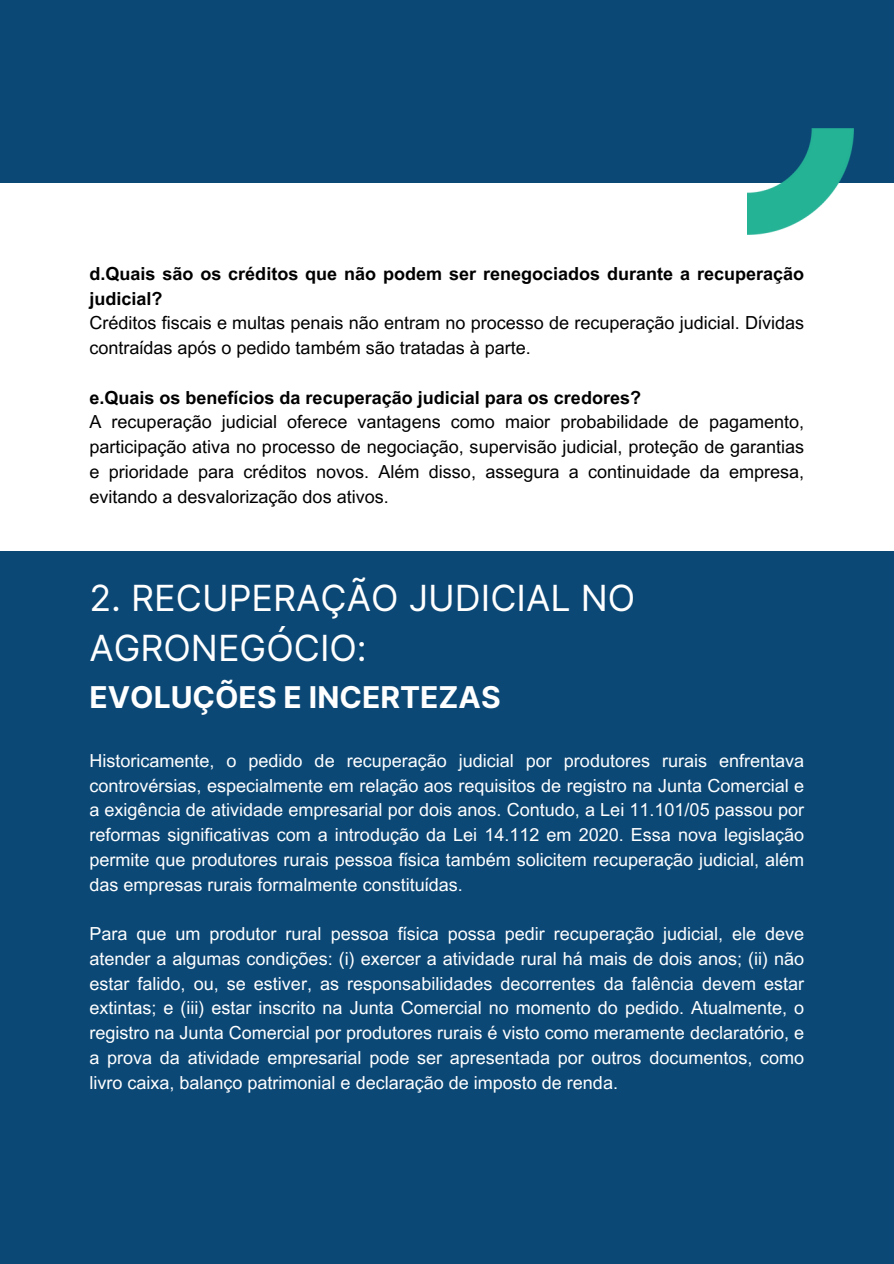
<style>
.page{position:relative;width:894px;height:1264px;background:#fff}
.page>*{position:absolute;margin:0;border:0;box-sizing:border-box;transform-origin:0 0}
.t1{font:36px/49.5px "Inter";color:#fff}
.t2{font:700 30px "Inter";color:#fff}
.t3{font:18px/24.8px "Arial MT Pro";color:#fff;text-align:justify}
.t4{font:18px/24.8px "Arial MT Pro";color:#000}
.t5{font:700 18px/24.8px "Arial MT Pro";color:#000}
</style>
<div class="page">
<div style="left:0;top:0;width:893px;height:182px;background:#0b4876"></div>
<img style="left:747px;top:129px;width:106px;height:106px">
<div style="left:0;top:551px;width:893px;height:712px;background:#0b4876"></div>
<p class="t5" style="left:89px;top:263px;width:716px">d.Quais são os créditos que não podem ser renegociados durante a recuperação judicial?</p>
<p class="t4" style="left:89px;top:313px;width:716px">Créditos fiscais e multas penais não entram no processo de recuperação judicial. Dívidas contraídas após o pedido também são tratadas à parte.</p>
<p class="t5" style="left:89px;top:387px;width:553px">e.Quais os benefícios da recuperação judicial para os credores?</p>
<p class="t4" style="left:89px;top:412px;width:716px;text-align:justify">A recuperação judicial oferece vantagens como maior probabilidade de pagamento, participação ativa no processo de negociação, supervisão judicial, proteção de garantias e prioridade para créditos novos. Além disso, assegura a continuidade da empresa, evitando a desvalorização dos ativos.</p>
<h1 class="t1" style="left:89px;top:573px;width:547px">2. RECUPERAÇÃO JUDICIAL NO<br>AGRONEGÓCIO:</h1>
<h2 class="t2" style="left:89px;top:679px;width:412px">EVOLUÇÕES E INCERTEZAS</h2>
<p class="t3" style="left:89px;top:750px;width:716px">Historicamente, o pedido de recuperação judicial por produtores rurais enfrentava controvérsias, especialmente em relação aos requisitos de registro na Junta Comercial e a exigência de atividade empresarial por dois anos. Contudo, a Lei 11.101/05 passou por reformas significativas com a introdução da Lei 14.112 em 2020. Essa nova legislação permite que produtores rurais pessoa física também solicitem recuperação judicial, além das empresas rurais formalmente constituídas.</p>
<p class="t3" style="left:89px;top:923px;width:716px">Para que um produtor rural pessoa física possa pedir recuperação judicial, ele deve atender a algumas condições: (i) exercer a atividade rural há mais de dois anos; (ii) não estar falido, ou, se estiver, as responsabilidades decorrentes da falência devem estar extintas; e (iii) estar inscrito na Junta Comercial no momento do pedido. Atualmente, o registro na Junta Comercial por produtores rurais é visto como meramente declaratório, e a prova da atividade empresarial pode ser apresentada por outros documentos, como livro caixa, balanço patrimonial e declaração de imposto de renda.</p>
</div>
